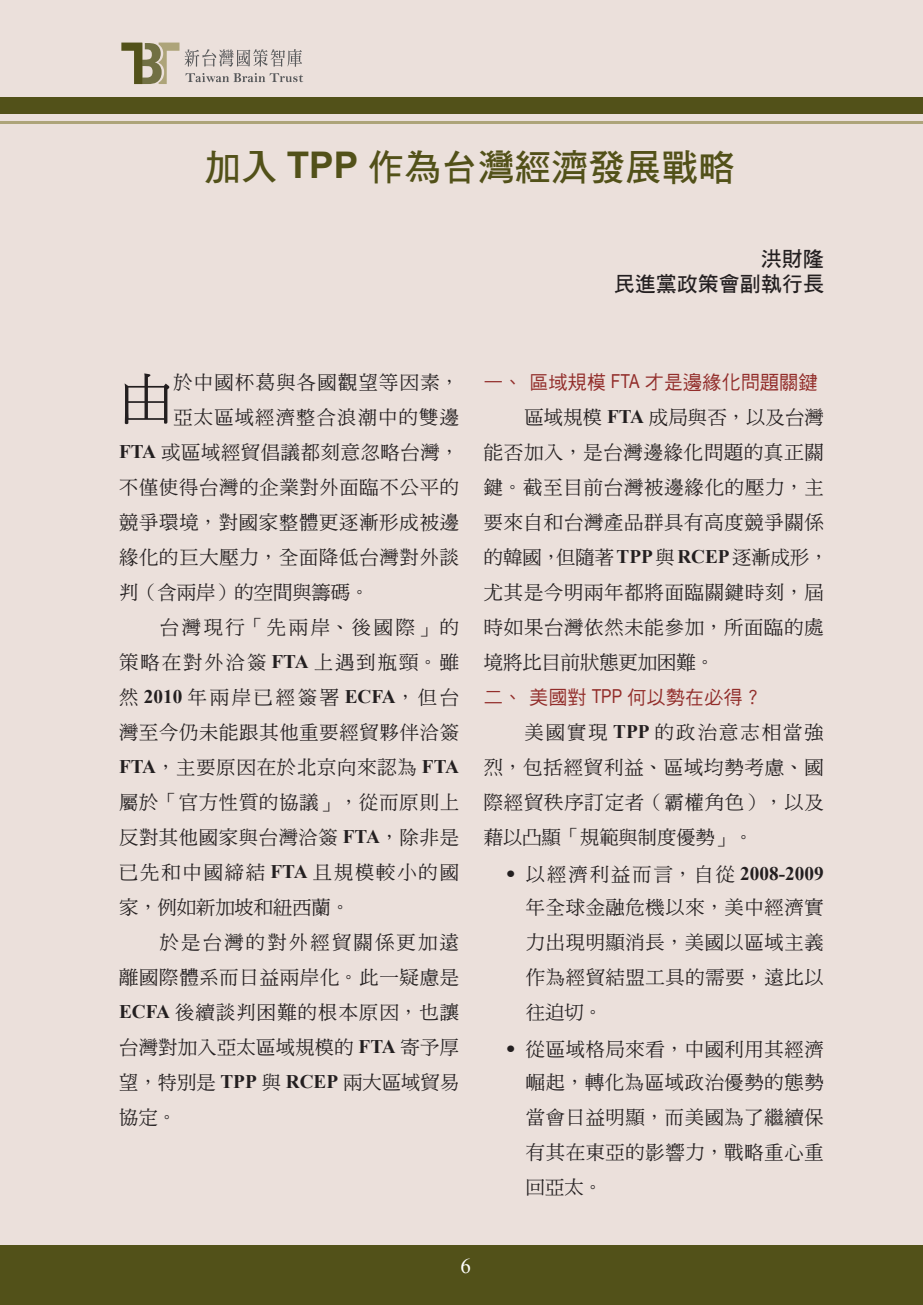
<style>
.page{position:relative;width:923px;height:1305px;background:#ebe0db}
.page>*{position:absolute;margin:0;border:0;box-sizing:border-box;transform-origin:0 0}
.內容{font:54.25px "DF Ming Md HK BF";color:#231f20}
.標題{font:36.75px "DF Hei W7 WIN BF";color:#525119}
.作者{font:21px "DF Hei W7 WIN BF";color:#231f20}
.t1{font:21px "Times New Roman";color:#fff}
.內容裡面{font:19.25px/35px "DF Ming Md HK BF";letter-spacing:.045em;color:#231f20;text-align:justify}
.內容-2{font:19.25px/35px "DF Ming Md HK BF";letter-spacing:.035em;color:#231f20;text-align:right}
.內容一__20行距{font:19.25px "DF Hei W5 WIN BF";color:#922d2a}
.內容-3{font:19.25px "DF Ming Md HK BF";letter-spacing:.07em;color:#231f20}
.內容-4{font:19.25px "DF Ming Md HK BF";letter-spacing:.065em;color:#231f20}
.內容-5{font:19.25px "DF Ming Md HK BF";color:#231f20}
.s1{font-family:"Arial";font-weight:700}
.s2{font-family:"Times New Roman";font-weight:700}
.s3{font-family:"Arial Narrow"}
.s4{font-family:"Times New Roman";font-weight:700;font-size:24.5px}
</style>
<div class="page">
<div style="left:0;top:97px;width:923px;height:17px;background:#525119"></div>
<hr style="left:0;top:121px;width:923px;height:3px;background:#ada479">
<svg style="left:185px;top:73px;width:118px;height:9px"></svg>
<svg style="left:185px;top:49px;width:117px;height:18px"></svg>
<svg style="left:121px;top:43px;width:58px;height:41px"></svg>
<div style="left:0;top:1245px;width:923px;height:60px;background:#525119"></div>
<p class="標題" style="left:204px;top:149px;width:532px">加入 <span class="s1">TPP</span> 作為台灣經濟發展戰略</p>
<p class="作者" style="left:760px;top:248px;width:64px">洪財隆</p>
<p class="作者" style="left:613px;top:273px;width:211px">民進黨政策會副執行長</p>
<p class="內容" style="left:119px;top:372px;width:56px">由</p>
<p class="內容-3" style="left:173px;top:372px;width:287px">於中國杯葛與各國觀望等因素，</p>
<p class="內容-4" style="left:173px;top:407px;width:287px">亞太區域經濟整合浪潮中的雙邊</p>
<p class="內容-2" style="left:119px;top:434px;width:341px"><span class="s2">FTA</span> 或區域經貿倡議都刻意忽略台灣，</p>
<p class="內容-2" style="left:119px;top:469px;width:341px">不僅使得台灣的企業對外面臨不公平的</p>
<p class="內容-2" style="left:119px;top:504px;width:341px">競爭環境，對國家整體更逐漸形成被邊</p>
<p class="內容-2" style="left:119px;top:539px;width:341px">緣化的巨大壓力，全面降低台灣對外談</p>
<p class="內容-5" style="left:119px;top:582px;width:252px">判（含兩岸）的空間與籌碼。</p>
<p class="內容裡面" style="left:119px;top:609px;width:341px;text-indent:41px">台灣現行「先兩岸、後國際」的策略在對外洽簽 <span class="s2">FTA</span> 上遇到瓶頸。雖然 <span class="s2">2010</span> 年兩岸已經簽署 <span class="s2">ECFA</span>，但台灣至今仍未能跟其他重要經貿夥伴洽簽<span class="s2">FTA</span>，主要原因在於北京向來認為 <span class="s2">FTA</span>屬於「官方性質的協議」，從而原則上反對其他國家與台灣洽簽 <span class="s2">FTA</span>，除非是已先和中國締結 <span class="s2">FTA</span> 且規模較小的國家，例如新加坡和紐西蘭。</p>
<p class="內容裡面" style="left:119px;top:924px;width:341px;text-indent:41px">於是台灣的對外經貿關係更加遠離國際體系而日益兩岸化。此一疑慮是<span class="s2">ECFA</span> 後續談判困難的根本原因，也讓台灣對加入亞太區域規模的 <span class="s2">FTA</span> 寄予厚望，特別是 <span class="s2">TPP</span> 與 <span class="s2">RCEP</span> 兩大區域貿易協定。</p>
<p class="內容一__20行距" style="left:484px;top:372px;width:335px">一、區域規模 <span class="s3">FTA</span> 才是邊緣化問題關鍵</p>
<p class="內容裡面" style="left:484px;top:399px;width:346px;text-align:left;text-indent:41px">區域規模 <span class="s2">FTA</span> 成局與否，以及台灣能否加入，是台灣邊緣化問題的真正關鍵。截至目前台灣被邊緣化的壓力，主要來自和台灣產品群具有高度競爭關係的韓國，但隨著<span class="s2">TPP</span>與<span class="s2">RCEP</span>逐漸成形，尤其是今明兩年都將面臨關鍵時刻，屆時如果台灣依然未能參加，所面臨的處境將比目前狀態更加困難。</p>
<p class="內容一__20行距" style="left:484px;top:687px;width:280px">二、美國對 <span class="s3">TPP</span> 何以勢在必得？</p>
<p class="內容裡面" style="left:484px;top:714px;width:341px;text-indent:41px">美國實現 <span class="s2">TPP</span> 的政治意志相當強烈，包括經貿利益、區域均勢考慮、國際經貿秩序訂定者（霸權角色），以及藉以凸顯「規範與制度優勢」。</p>
<p class="內容-2" style="left:506px;top:858px;width:319px;line-height:32.4px"><span class="s4">•</span> 以經濟利益而言，自從 <span class="s2">2008-2009</span>年全球金融危機以來，美中經濟實</p>
<p class="內容-2" style="left:526px;top:924px;width:299px;text-align:justify">力出現明顯消長，美國以區域主義作為經貿結盟工具的需要，遠比以往迫切。</p>
<p class="內容-2" style="left:506px;top:1033px;width:319px;line-height:32.4px"><span class="s4">•</span> 從區域格局來看，中國利用其經濟崛起，轉化為區域政治優勢的態勢</p>
<p class="內容-2" style="left:526px;top:1099px;width:299px;text-align:justify">當會日益明顯，而美國為了繼續保有其在東亞的影響力，戰略重心重回亞太。</p>
<p class="t1" style="left:460px;top:1251px;width:12px">6</p>
</div>
